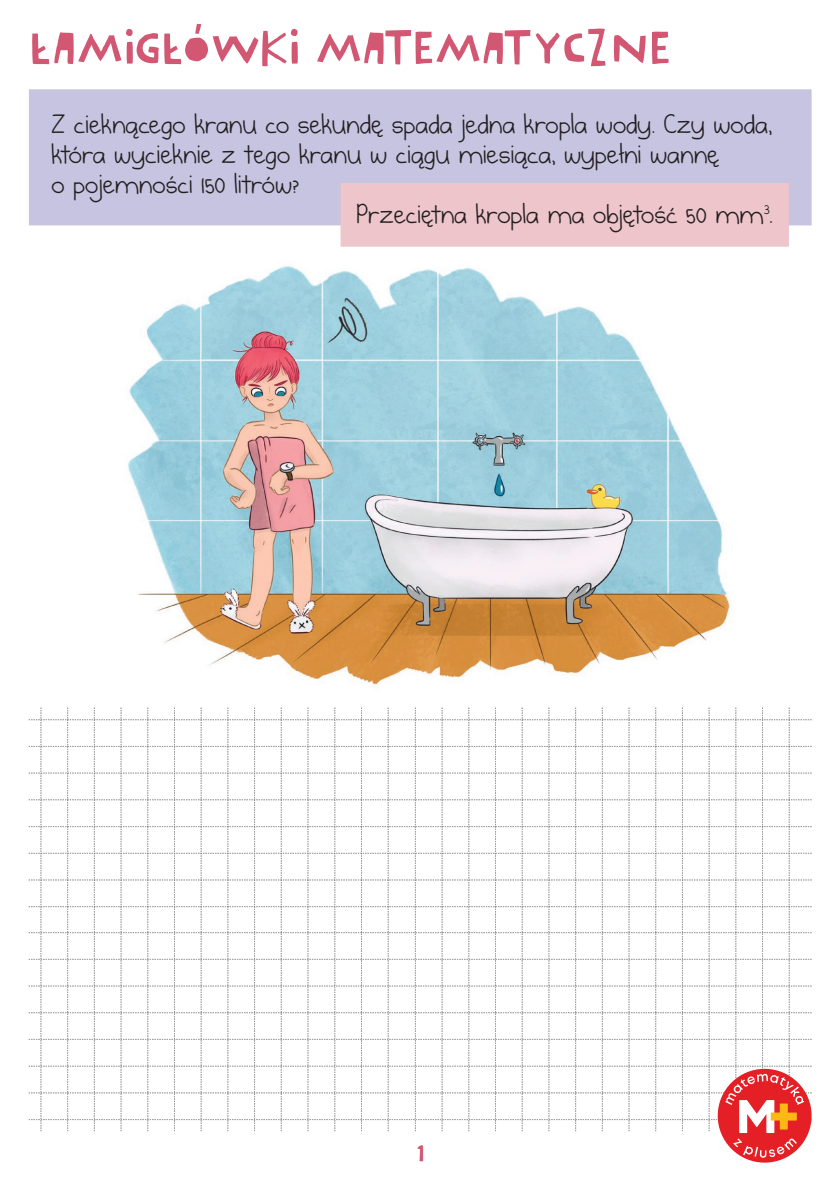
<style>
.page{position:relative;width:840px;height:1191px;background:#fff}
.page>*{position:absolute;margin:0;border:0;box-sizing:border-box;transform-origin:0 0}
.t1{font:60px "Ambrozy Maly";letter-spacing:-.01em;color:#d25773}
.t2{font:28px/30px "Burst My Bubble Pro";color:#231f20}
.t3{font:20px "Hobgoblin";color:#d25773}
</style>
<div class="page">
<svg style="left:28px;top:707px;width:784px;height:450px"></svg>
<div style="left:29px;top:89px;width:782px;height:136px;background:#c6c4e1;border:2px solid #c6c4e1"></div>
<div style="left:340px;top:183px;width:448px;height:64px;background:#edc5cb;border:2px solid #edc5cb"></div>
<img style="left:128px;top:266px;width:602px;height:421px">
<h1 class="t1" style="left:29px;top:18px;width:643px">Łamigłówki matematyczne</h1>
<p class="t2" style="left:51px;top:109px;width:721px">Z cieknącego kranu co sekundę spada jedna kropla wody. Czy woda, która wycieknie z tego kranu w ciągu miesiąca, wypełni wannę<br>o pojemności 150 litrów?</p>
<p class="t2" style="left:356px;top:200px;width:418px">Przeciętna kropla ma objętość 50 mm<sup>3</sup>.</p>
<p class="t3" style="left:417px;top:1138px;width:8px">1</p>
</div>
